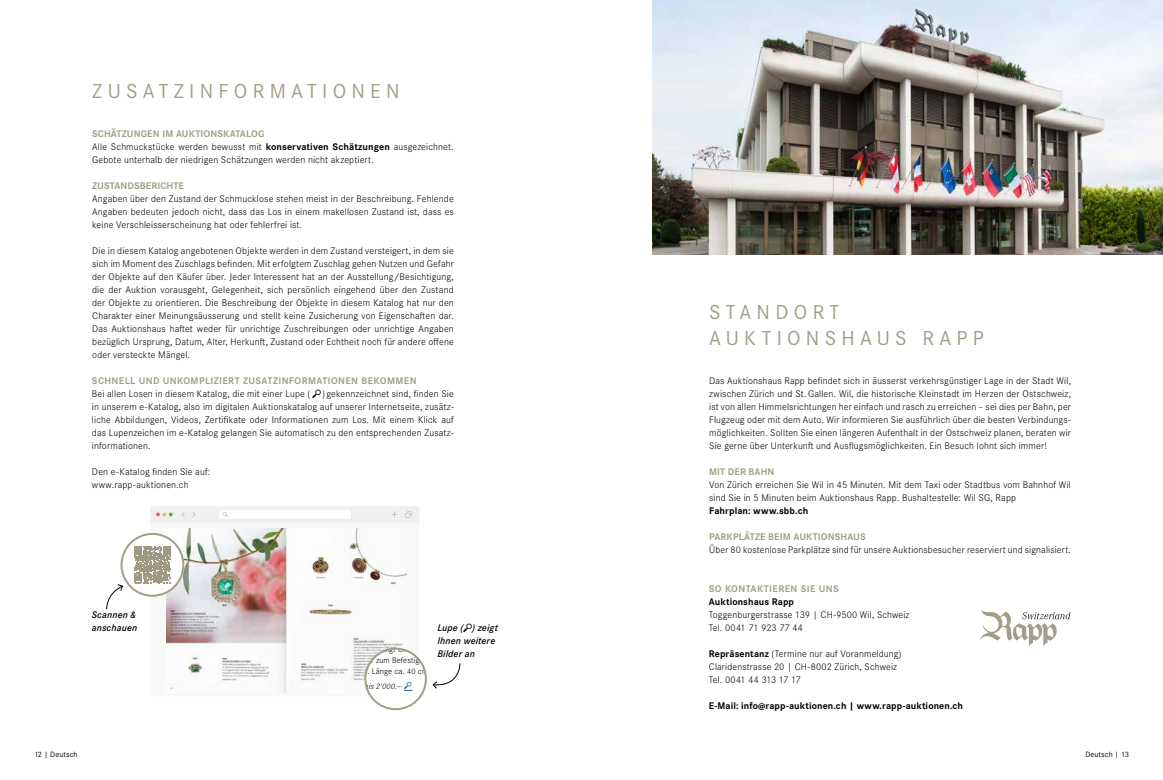
<style>
.page{position:relative;width:1163px;height:780px;background:#fff}
.page>*{position:absolute;margin:0;border:0;box-sizing:border-box;transform-origin:0 0}
.t1{font:21px/26px "Corporate S Pro";letter-spacing:.25em;color:#a39e89}
.t2{font:300 10px/13px "Corporate S Pro";letter-spacing:.015em;color:#000}
.t3{font:700 10px "Corporate S Pro";letter-spacing:.01em;color:#000}
.t4{font:700 10px "Corporate S Pro";letter-spacing:.04em;color:#a39e89}
.t5{font:italic 600 10px/13px "Corporate S Pro";letter-spacing:.015em;color:#000}
.t6{font:700 10px "Corporate S";letter-spacing:.01em;color:#a39e89}
.t7{font:700 10px "Corporate S Pro";letter-spacing:.01em;color:#a39e89}
.t8{font:300 8.5px/14.7px "Corporate S Pro";letter-spacing:.01em;color:#000}
.t9{font:700 8.5px "Corporate S Pro";color:#000}
.t10{font:8px "Corporate S Pro";letter-spacing:.015em;color:#000}
.s1{font-weight:700;color:#a39e89}
.s2{font-weight:700}
.s3{font-size:8.2px}
.s4{font-style:italic}
.s5{font-style:italic;font-size:8.2px}
</style>
<div class="page">
<img style="left:652px;top:0;width:510px;height:254px">
<div style="left:150px;top:506px;width:269px;height:190px;background:#f3f3f3;border-radius:3px"></div>
<svg style="left:156px;top:510px;width:256px;height:9px"></svg>
<img style="left:167px;top:528px;width:239px;height:164px">
<div style="left:365px;top:648px;width:61px;height:61px;background:#fff;border-radius:50%"></div>
<div style="left:364px;top:647px;width:63px;height:63px;border:2px solid #a39e89;border-radius:50%"></div>
<div style="left:121px;top:534px;width:62px;height:61px;background:#fff;border-radius:50%"></div>
<div style="left:120px;top:533px;width:64px;height:63px;border:2px solid #a39e89;border-radius:50%"></div>
<svg style="left:134px;top:546px;width:37px;height:37px"></svg>
<svg style="left:432px;top:663px;width:28px;height:26px"></svg>
<svg style="left:106px;top:584px;width:17px;height:25px"></svg>
<svg style="left:980px;top:610px;width:90px;height:36px"></svg>
<svg style="left:404px;top:689px;width:8px;height:2px"></svg>
<h1 class="t1" style="left:92px;top:77px;width:309px">ZUSATZINFORMATIONEN</h1>
<p class="t2" style="left:92px;top:127px;width:363px"><span class="s1">SCHÄTZUNGEN IM AUKTIONSKATALOG<br></span>Alle Schmuckstücke werden bewusst mit <span class="s2">konservativen Schätzungen</span> ausgezeichnet.<br>Gebote unterhalb der niedrigen Schätzungen werden nicht akzeptiert.</p>
<p class="t6" style="left:92px;top:179px;width:93px">ZUSTANDSBERICHTE</p>
<p class="t2" style="left:92px;top:192px;width:363px;text-align:justify">Angaben über den Zustand der Schmucklose stehen meist in der Beschreibung. Fehlende Angaben bedeuten jedoch nicht, dass das Los in einem makellosen Zustand ist, dass es keine Verschleisserscheinung hat oder fehlerfrei ist.</p>
<p class="t2" style="left:92px;top:244px;width:363px;text-align:justify">Die in diesem Katalog angebotenen Objekte werden in dem Zustand versteigert, in dem sie sich im Moment des Zuschlags befinden. Mit erfolgtem Zuschlag gehen Nutzen und Gefahr der Objekte auf den Käufer über. Jeder Interessent hat an der Ausstellung/Besichtigung, die der Auktion vorausgeht, Gelegenheit, sich persönlich eingehend über den Zustand der Objekte zu orientieren. Die Beschreibung der Objekte in diesem Katalog hat nur den Charakter einer Meinungsäusserung und stellt keine Zusicherung von Eigenschaften dar.<br>Das Auktionshaus haftet weder für unrichtige Zuschreibungen oder unrichtige Angaben bezüglich Ursprung, Datum, Alter, Herkunft, Zustand oder Echtheit noch für andere offene oder versteckte Mängel.</p>
<p class="t4" style="left:92px;top:373px;width:326px">SCHNELL UND UNKOMPLIZIERT ZUSATZINFORMATIONEN BEKOMMEN</p>
<p class="t2" style="left:92px;top:387px;width:363px;text-align:justify">Bei allen Losen in diesem Katalog, die mit einer Lupe ( ) gekennzeichnet sind, finden Sie in unserem e-Katalog, also im digitalen Auktionskatalog auf unserer Internetseite, zusätz&shy;liche Abbildungen, Videos, Zertifikate oder Informationen zum Los. Mit einem Klick auf das Lupenzeichen im e-Katalog gelangen Sie automatisch zu den entsprechenden Zusatz&shy;informationen.</p>
<p class="t2" style="left:92px;top:465px;width:120px">Den e-Katalog finden Sie auf: www.rapp-auktionen.ch</p>
<p class="t9" style="left:240px;top:387px;width:20px">3023</p>
<p class="t5" style="left:92px;top:608px;width:47px">Scannen &amp; anschauen</p>
<p class="t5" style="left:437px;top:621px;width:62px">Lupe ( ) zeigt<br>Ihnen weitere<br>Bilder an</p>
<p class="t8" style="left:341px;top:663px;width:110px">Halsreif. Länge ca. <span class="s3">40</span> cm, <span class="s3">37</span> g.<br><span class="s4">Startpreis</span> <span class="s5">2</span><span class="s4">'</span><span class="s5">000</span><span class="s4">.—</span></p>
<h1 class="t1" style="left:709px;top:298px;width:276px">STANDORT<br>AUKTIONSHAUS RAPP</h1>
<p class="t2" style="left:709px;top:374px;width:363px;text-align:justify">Das Auktionshaus Rapp befindet sich in äusserst verkehrsgünstiger Lage in der Stadt Wil, zwischen Zürich und St. Gallen. Wil, die historische Kleinstadt im Herzen der Ostschweiz, ist von allen Himmelsrichtungen her einfach und rasch zu erreichen – sei dies per Bahn, per Flugzeug oder mit dem Auto. Wir informieren Sie ausführlich über die besten Verbindungs&shy;möglichkeiten. Sollten Sie einen längeren Aufenthalt in der Ostschweiz planen, beraten wir Sie gerne über Unterkunft und Ausflugsmöglichkeiten. Ein Besuch lohnt sich immer!</p>
<p class="t7" style="left:709px;top:464px;width:67px">MIT DER BAHN</p>
<p class="t2" style="left:709px;top:478px;width:363px">Von Zürich erreichen Sie Wil in 45 Minuten. Mit dem Taxi oder Stadtbus vom Bahnhof Wil sind Sie in 5 Minuten beim Auktionshaus Rapp. Bushaltestelle: Wil SG, Rapp</p>
<p class="t3" style="left:709px;top:503px;width:101px">Fahrplan: www.sbb.ch</p>
<p class="t6" style="left:709px;top:530px;width:158px">PARKPLÄTZE BEIM AUKTIONSHAUS</p>
<p class="t2" style="left:709px;top:543px;width:363px">Über 80 kostenlose Parkplätze sind für unsere Auktionsbesucher reserviert und signalisiert.</p>
<p class="t4" style="left:708px;top:581px;width:131px">SO KONTAKTIEREN SIE UNS</p>
<p class="t3" style="left:708px;top:594px;width:87px">Auktionshaus Rapp</p>
<p class="t2" style="left:708px;top:608px;width:202px">Toggenburgerstrasse 139 | CH-9500 Wil, Schweiz<br>Tel. 0041 71 923 77 44</p>
<p class="t2" style="left:708px;top:647px;width:194px"><span class="s2">Repräsentanz</span> (Termine nur auf Voranmeldung)<br>Claridenstrasse 20 | CH-8002 Zürich, Schweiz<br>Tel. 0041 44 313 17 17</p>
<p class="t3" style="left:708px;top:698px;width:256px">E-Mail: info@rapp-auktionen.ch | www.rapp-auktionen.ch</p>
<p class="t10" style="left:34px;top:748px;width:45px">12 | Deutsch</p>
<p class="t10" style="left:1085px;top:748px;width:45px">Deutsch | 13</p>
</div>
